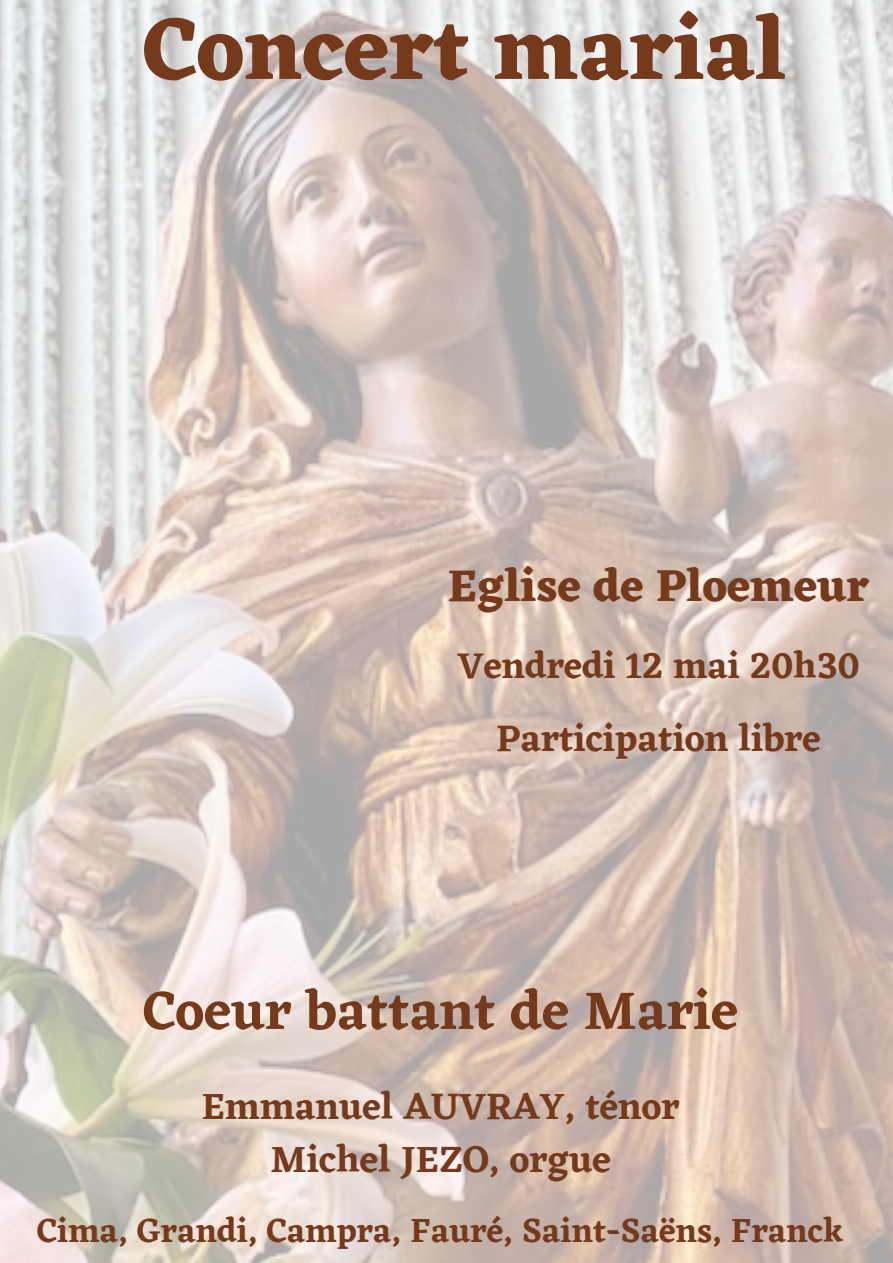
<style>
.page{position:relative;width:893px;height:1263px;background:#fff}
.page>*{position:absolute;margin:0;border:0;box-sizing:border-box;transform-origin:0 0}
.t1{font:700 89.78px "Eczar";color:#75391c}
.t2{font:600 55.5px "Eczar";color:#75391c}
.t3{font:700 46.28px "Eczar";color:#75391c}
.t4{font:600 38.03px/53px "Eczar";color:#75391c;text-align:center}
.t5{font:600 37.28px "Eczar";color:#75391c}
.t6{font:600 34.2px "Eczar";color:#75391c}
</style>
<div class="page">
<img style="left:0;top:0;width:893px;height:1263px">
<h1 class="t1" style="left:143px;top:-5px;width:645px">Concert marial</h1>
<p class="t3" style="left:448px;top:558px;width:423px">Eglise de Ploemeur</p>
<p class="t5" style="left:457px;top:644px;width:404px">Vendredi 12 mai 20h30</p>
<p class="t4" style="left:496px;top:712px;width:326px">Participation libre</p>
<h2 class="t2" style="left:143px;top:977px;width:596px">Coeur battant de Marie</h2>
<p class="t4" style="left:202px;top:1079px;width:479px">Emmanuel AUVRAY, ténor<br>Michel JEZO, orgue</p>
<p class="t6" style="left:37px;top:1210px;width:808px">Cima, Grandi, Campra, Fauré, Saint-Saëns, Franck</p>
</div>
